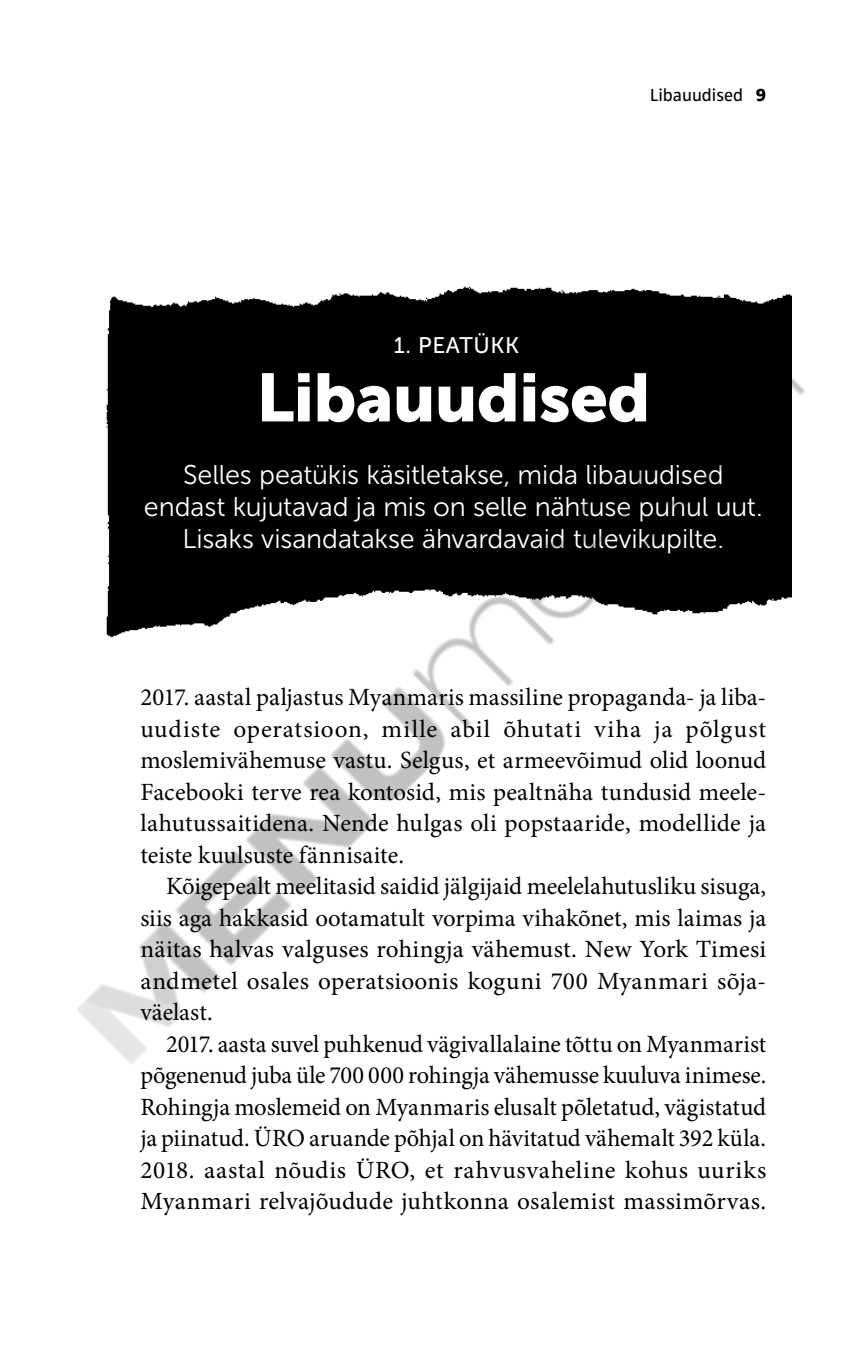
<style>
.page{position:relative;width:862px;height:1372px;background:#fff}
.page>*{position:absolute;margin:0;border:0;box-sizing:border-box;transform-origin:0 0}
.t1{font:67.5px "Museo Sans 900";letter-spacing:-.01em;color:#fff}
.t2{font:27px/31.5px "Museo Sans 300";letter-spacing:-.005em;color:#fff;text-align:center}
.t3{font:24.75px/31.5px "Minion Pro";letter-spacing:.01em;color:#000;text-align:justify}
.t4{font:22.5px "Museo Sans 500";letter-spacing:.025em;color:#fff}
.t5{font:18px "Zwo Pro";color:#000}
.s1{font-weight:800}
</style>
<div class="page">
<img style="left:77px;top:286px;width:728px;height:778px">
<p class="t5" style="left:649px;top:81px;width:117px">Libauudised <span class="s1">9</span></p>
<p class="t4" style="left:394px;top:332px;width:127px">1. PEATÜKK</p>
<h1 class="t1" style="left:256px;top:359px;width:395px">Libauudised</h1>
<p class="t2" style="left:144px;top:459px;width:620px">Selles peatükis käsitletakse, mida libauudised endast kujutavad ja mis on selle nähtuse puhul uut.<br>Lisaks visandatakse ähvardavaid tulevikupilte.</p>
<p class="t3" style="left:140px;top:681px;width:627px">2017. aastal paljastus Myanmaris massiline propaganda- ja liba&shy;uudiste operatsioon, mille abil õhutati viha ja põlgust moslemivähemuse vastu. Selgus, et armeevõimud olid loonud Facebooki terve rea kontosid, mis pealtnäha tundusid meele&shy;lahutussaitidena. Nende hulgas oli popstaaride, modellide ja teiste kuulsuste fännisaite.</p>
<p class="t3" style="left:140px;top:870px;width:627px;text-indent:26px">Kõigepealt meelitasid saidid jälgijaid meelelahutusliku sisuga, siis aga hakkasid ootamatult vorpima vihakõnet, mis laimas ja näitas halvas valguses rohingja vähemust. New York Timesi andmetel osales operatsioonis koguni 700 Myanmari sõja&shy;väelast.</p>
<p class="t3" style="left:140px;top:1028px;width:627px;text-indent:26px">2017. aasta suvel puhkenud vägivallalaine tõttu on Myanmarist põgenenud juba üle 700 000 rohingja vähemusse kuuluva inimese.<br>Rohingja moslemeid on Myanmaris elusalt põletatud, vägistatud ja piinatud. ÜRO aruande põhjal on hävitatud vähemalt 392 küla.<br>2018. aastal nõudis ÜRO, et rahvusvaheline kohus uuriks Myanmari relvajõudude juhtkonna osalemist massimõrvas.</p>
</div>
